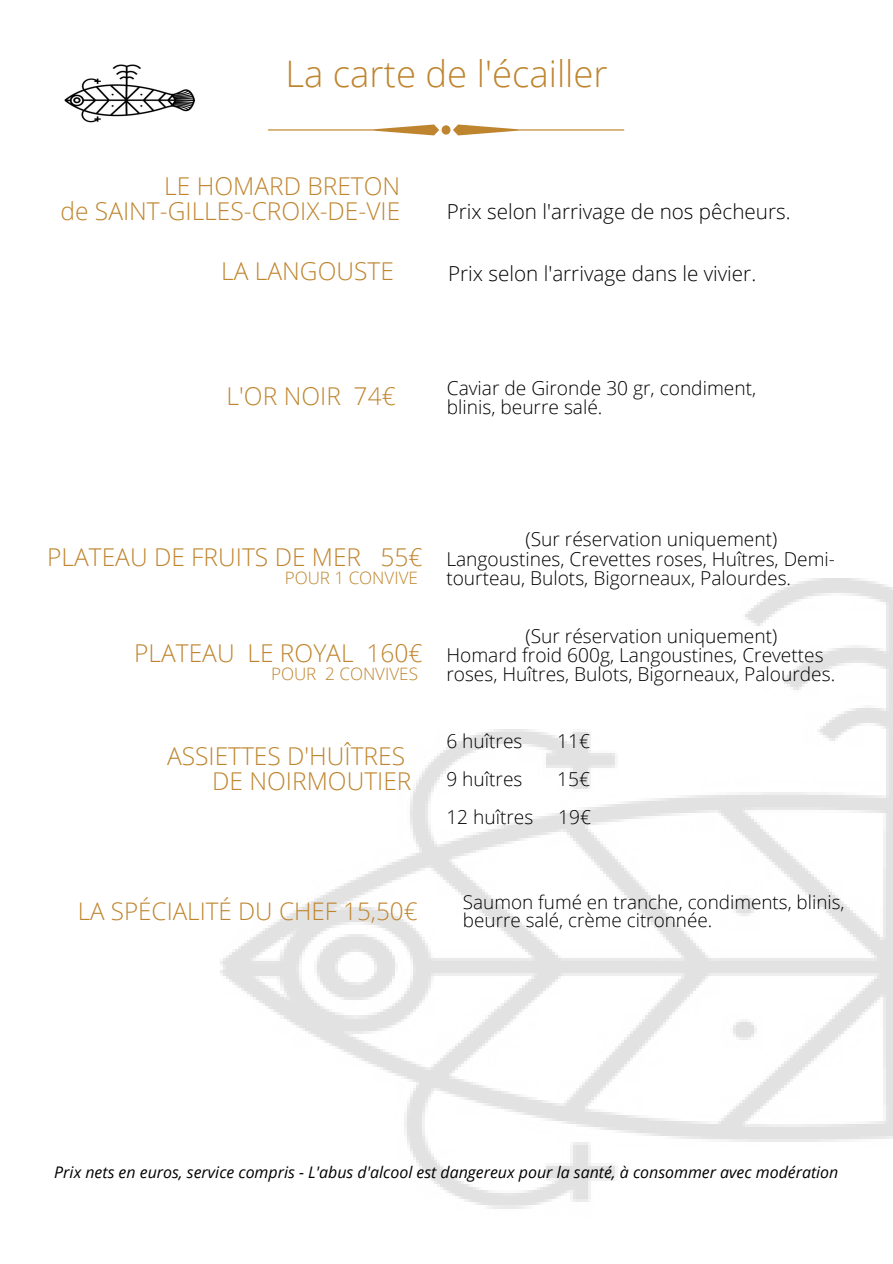
<style>
.page{position:relative;width:893px;height:1264px;background:#fff}
.page>*{position:absolute;margin:0;border:0;box-sizing:border-box;transform-origin:0 0}
.t1{font:300 36.6px "Open Sans";color:#bf852e}
.t2{font:300 24.6px/24.8px "Open Sans";color:#bf852e;text-align:right}
.t3{font:300 24.15px "Open Sans";color:#bf852e}
.t4{font:300 20.7px "Open Sans";color:#000}
.t5{font:300 19.2px/19px "Open Sans";color:#000}
.t6{font:300 18.9px/18px "Open Sans";color:#000}
.t7{font:300 17.1px "Open Sans";color:#bf852e}
.t8{font:italic 15.9px "Open Sans";color:#000}
</style>
<div class="page">
<img style="left:64px;top:64px;width:131px;height:59px">
<svg style="left:268px;top:124px;width:356px;height:11px"></svg>
<img style="left:220px;top:578px;width:672px;height:631px">
<h1 class="t1" style="left:285px;top:48px;width:324px">La carte de l'écailler</h1>
<p class="t2" style="left:60px;top:173px;width:341px">LE HOMARD BRETON<br>de SAINT-GILLES-CROIX-DE-VIE</p>
<p class="t4" style="left:447px;top:196px;width:345px">Prix selon l'arrivage de nos pêcheurs.</p>
<p class="t2" style="left:221px;top:258px;width:174px">LA LANGOUSTE</p>
<p class="t4" style="left:448px;top:258px;width:310px">Prix selon l'arrivage dans le vivier.</p>
<p class="t2" style="left:227px;top:383px;width:170px">L'OR NOIR 74€</p>
<p class="t5" style="left:447px;top:378px;width:311px">Caviar de Gironde 30 gr, condiment, blinis, beurre salé.</p>
<p class="t2" style="left:47px;top:544px;width:376px">PLATEAU DE FRUITS DE MER 55€</p>
<p class="t7" style="left:285px;top:566px;width:135px">POUR 1 CONVIVE</p>
<p class="t2" style="left:134px;top:640px;width:289px">PLATEAU LE ROYAL 160€</p>
<p class="t7" style="left:271px;top:662px;width:148px">POUR 2 CONVIVES</p>
<p class="t2" style="left:167px;top:743px;width:246px">ASSIETTES D'HUÎTRES<br>DE NOIRMOUTIER</p>
<p class="t5" style="left:446px;top:529px;width:390px;text-indent:79px">(Sur réservation uniquement)<br>Langoustines, Crevettes roses, Huîtres, Demi&shy;tourteau, Bulots, Bigorneaux, Palourdes.</p>
<p class="t5" style="left:446px;top:625px;width:390px;text-indent:79px">(Sur réservation uniquement)<br>Homard froid 600g, Langoustines, Crevettes roses, Huîtres, Bulots, Bigorneaux, Palourdes.</p>
<p class="t5" style="left:446px;top:731px;width:78px">6 huîtres</p>
<p class="t5" style="left:557px;top:731px;width:34px">11€</p>
<p class="t5" style="left:446px;top:769px;width:78px">9 huîtres</p>
<p class="t5" style="left:557px;top:769px;width:34px">15€</p>
<p class="t5" style="left:446px;top:807px;width:88px">12 huîtres</p>
<p class="t5" style="left:558px;top:807px;width:34px">19€</p>
<p class="t3" style="left:78px;top:893px;width:341px">LA SPÉCIALITÉ DU CHEF 15,50€</p>
<p class="t6" style="left:463px;top:893px;width:383px">Saumon fumé en tranche, condiments, blinis, beurre salé, crème citronnée.</p>
<p class="t8" style="left:54px;top:1161px;width:785px">Prix nets en euros, service compris - L'abus d'alcool est dangereux pour la santé, à consommer avec modération</p>
</div>
